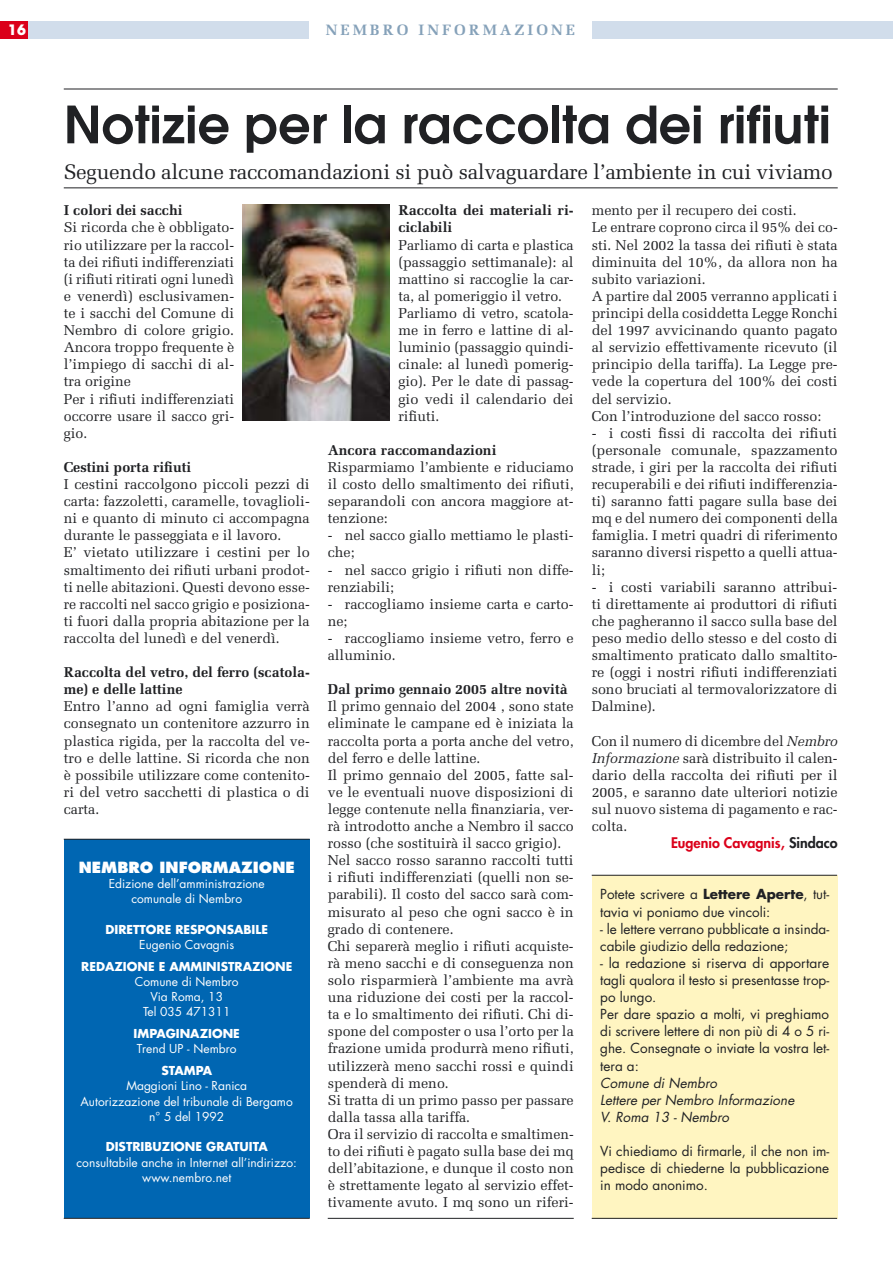
<style>
.page{position:relative;width:893px;height:1263px;background:#fff}
.page>*{position:absolute;margin:0;border:0;box-sizing:border-box;transform-origin:0 0}
.t1{font:600 51px "Avant Garde";color:#202124}
.t2{font:21px "Melior";letter-spacing:-.015em;color:#202124}
.t3{font:800 15px "Futura";color:#fff}
.t4{font:700 15px "Melior";letter-spacing:.2em;color:#85a1b9}
.t5{font:14.25px/17.1px "Melior";color:#202124}
.t6{font:700 14.25px/17.1px "Melior";color:#202124}
.t7{font:800 14.25px "Futura";color:#db001a}
.t8{font:700 14.25px "Avant Garde";color:#fff}
.t9{font:13.5px/17.1px "Futura";color:#202124}
.t10{font:italic 13.5px/17.1px "Futura";color:#202124}
.t11{font:12px/15.3px "Futura";color:#fff;text-align:center}
.t12{font:700 12px "Futura";color:#fff}
.s1{font-style:italic}
.s2{color:#202124}
.s3{font-weight:700}
</style>
<div class="page">
<div style="left:592px;top:875px;width:246px;height:343px;background:#fff5c1"></div>
<div style="left:64px;top:839px;width:246px;height:379px;background:#0066b2"></div>
<img style="left:243px;top:205px;width:147px;height:216px">
<hr style="left:64px;top:89px;width:774px;height:1px;background:#202124">
<hr style="left:64px;top:188px;width:774px;height:1px;background:#202124">
<hr style="left:64px;top:1218px;width:246px;height:1px;background:#202124">
<hr style="left:64px;top:839px;width:246px;height:1px;background:#202124">
<hr style="left:328px;top:1218px;width:246px;height:1px;background:#202124">
<hr style="left:592px;top:1218px;width:245px;height:1px;background:#202124">
<hr style="left:592px;top:875px;width:245px;height:1px;background:#202124">
<div style="left:0;top:21px;width:309px;height:17px;background:#d1ddeb"></div>
<div style="left:592px;top:21px;width:301px;height:17px;background:#d1ddeb"></div>
<div style="left:0;top:21px;width:28px;height:17px;background:#db001a"></div>
<p class="t8" style="left:8px;top:21px;width:19px">16</p>
<p class="t4" style="left:326px;top:21px;width:251px">NEMBRO INFORMAZIONE</p>
<h1 class="t1" style="left:64px;top:91px;width:769px">Notizie per la raccolta dei rifiuti</h1>
<h2 class="t2" style="left:64px;top:159px;width:771px">Seguendo alcune raccomandazioni si può salvaguardare l’ambiente in cui viviamo</h2>
<p class="t6" style="left:64px;top:202px;width:120px">I colori dei sacchi</p>
<p class="t5" style="left:64px;top:219px;width:172px">Si ricorda che è obbligato&shy;rio utilizzare per la raccol&shy;ta dei rifiuti indifferenziati (i rifiuti ritirati ogni lunedì e venerdì) esclusivamen&shy;te i sacchi del Comune di<br>Nembro di colore grigio.<br>Ancora troppo frequente è l’impiego di sacchi di al&shy;tra origine<br>Per i rifiuti indifferenziati occorre usare il sacco gri&shy;gio.</p>
<p class="t6" style="left:64px;top:458px;width:129px">Cestini porta rifiuti</p>
<p class="t5" style="left:64px;top:476px;width:247px">I cestini raccolgono piccoli pezzi di carta: fazzoletti, caramelle, tovaglioli&shy;ni e quanto di minuto ci accompagna durante le passeggiata e il lavoro.<br>E’ vietato utilizzare i cestini per lo smaltimento dei rifiuti urbani prodot&shy;ti nelle abitazioni. Questi devono esse&shy;re raccolti nel sacco grigio e posiziona&shy;ti fuori dalla propria abitazione per la raccolta del lunedì e del venerdì.</p>
<p class="t6" style="left:64px;top:664px;width:247px">Raccolta del vetro, del ferro (scatola&shy;me) e delle lattine</p>
<p class="t5" style="left:64px;top:698px;width:247px;text-align:justify">Entro l’anno ad ogni famiglia verrà consegnato un contenitore azzurro in plastica rigida, per la raccolta del ve&shy;tro e delle lattine. Si ricorda che non è possibile utilizzare come contenito&shy;ri del vetro sacchetti di plastica o di carta.</p>
<p class="t3" style="left:79px;top:857px;width:218px">NEMBRO INFORMAZIONE</p>
<p class="t11" style="left:109px;top:876px;width:158px">Edizione dell’amministrazione comunale di Nembro</p>
<p class="t12" style="left:105px;top:921px;width:164px">DIRETTORE RESPONSABILE</p>
<p class="t11" style="left:139px;top:937px;width:96px">Eugenio Cavagnis</p>
<p class="t12" style="left:81px;top:958px;width:212px">REDAZIONE E AMMINISTRAZIONE</p>
<p class="t11" style="left:135px;top:974px;width:105px">Comune di Nembro<br>Via Roma, 13<br>Tel 035 471311</p>
<p class="t12" style="left:134px;top:1026px;width:108px">IMPAGINAZIONE</p>
<p class="t11" style="left:137px;top:1041px;width:101px">Trend UP - Nembro</p>
<p class="t12" style="left:161px;top:1063px;width:52px">STAMPA</p>
<p class="t11" style="left:81px;top:1078px;width:214px">Maggioni Lino - Ranica<br>Autorizzazione del tribunale di Bergamo n° 5 del 1992</p>
<p class="t12" style="left:106px;top:1139px;width:164px">DISTRIBUZIONE GRATUITA</p>
<p class="t11" style="left:77px;top:1155px;width:222px">consultabile anche in Internet all’indirizzo: www.nembro.net</p>
<p class="t6" style="left:398px;top:202px;width:177px">Raccolta dei materiali ri&shy;ciclabili</p>
<p class="t5" style="left:398px;top:236px;width:177px">Parliamo di carta e plastica (passaggio settimanale): al mattino si raccoglie la car&shy;ta, al pomeriggio il vetro.<br>Parliamo di vetro, scatola&shy;me in ferro e lattine di al&shy;luminio (passaggio quindi&shy;cinale: al lunedì pomerig&shy;gio). Per le date di passag&shy;gio vedi il calendario dei rifiuti.</p>
<p class="t6" style="left:328px;top:441px;width:170px">Ancora raccomandazioni</p>
<p class="t5" style="left:328px;top:459px;width:247px;text-align:justify">Risparmiamo l’ambiente e riduciamo il costo dello smaltimento dei rifiuti, separandoli con ancora maggiore at&shy;tenzione:</p>
<p class="t5" style="left:328px;top:527px;width:247px">- nel sacco giallo mettiamo le plasti&shy;che;</p>
<p class="t5" style="left:328px;top:561px;width:247px">- nel sacco grigio i rifiuti non diffe&shy;renziabili;</p>
<p class="t5" style="left:328px;top:595px;width:247px">- raccogliamo insieme carta e carto&shy;ne;</p>
<p class="t5" style="left:328px;top:630px;width:247px">- raccogliamo insieme vetro, ferro e alluminio.</p>
<p class="t6" style="left:328px;top:681px;width:241px">Dal primo gennaio 2005 altre novità</p>
<p class="t5" style="left:328px;top:698px;width:247px">Il primo gennaio del 2004 , sono state eliminate le campane ed è iniziata la raccolta porta a porta anche del vetro, del ferro e delle lattine.<br>Il primo gennaio del 2005, fatte sal&shy;ve le eventuali nuove disposizioni di legge contenute nella finanziaria, ver&shy;rà introdotto anche a Nembro il sacco rosso (che sostituirà il sacco grigio).<br>Nel sacco rosso saranno raccolti tutti i rifiuti indifferenziati (quelli non se&shy;parabili). Il costo del sacco sarà com&shy;misurato al peso che ogni sacco è in grado di contenere.<br>Chi separerà meglio i rifiuti acquiste&shy;rà meno sacchi e di conseguenza non solo risparmierà l’ambiente ma avrà una riduzione dei costi per la raccol&shy;ta e lo smaltimento dei rifiuti. Chi di&shy;spone del composter o usa l’orto per la frazione umida produrrà meno rifiuti, utilizzerà meno sacchi rossi e quindi spenderà di meno.<br>Si tratta di un primo passo per passare dalla tassa alla tariffa.<br>Ora il servizio di raccolta e smaltimen&shy;to dei rifiuti è pagato sulla base dei mq dell’abitazione, e dunque il costo non è strettamente legato al servizio effet&shy;tivamente avuto. I mq sono un riferi-</p>
<p class="t5" style="left:592px;top:202px;width:247px">mento per il recupero dei costi.<br>Le entrare coprono circa il 95% dei co&shy;sti. Nel 2002 la tassa dei rifiuti è stata diminuita del 10%, da allora non ha subito variazioni.<br>A partire dal 2005 verranno applicati i principi della cosiddetta Legge Ronchi del 1997 avvicinando quanto pagato al servizio effettivamente ricevuto (il principio della tariffa). La Legge pre&shy;vede la copertura del 100% dei costi del servizio.<br>Con l’introduzione del sacco rosso:</p>
<p class="t5" style="left:592px;top:424px;width:247px;text-align:justify">- i costi fissi di raccolta dei rifiuti (personale comunale, spazzamento strade, i giri per la raccolta dei rifiuti recuperabili e dei rifiuti indifferenzia&shy;ti) saranno fatti pagare sulla base dei mq e del numero dei componenti della famiglia. I metri quadri di riferimento saranno diversi rispetto a quelli attua&shy;li;</p>
<p class="t5" style="left:592px;top:578px;width:247px;text-align:justify">- i costi variabili saranno attribui&shy;ti direttamente ai produttori di rifiuti che pagheranno il sacco sulla base del peso medio dello stesso e del costo di smaltimento praticato dallo smaltito&shy;re (oggi i nostri rifiuti indifferenziati sono bruciati al termovalorizzatore di Dalmine).</p>
<p class="t5" style="left:592px;top:732px;width:247px;text-align:justify">Con il numero di dicembre del <span class="s1">Nembro Informazione</span> sarà distribuito il calen&shy;dario della raccolta dei rifiuti per il 2005, e saranno date ulteriori notizie sul nuovo sistema di pagamento e rac&shy;colta.</p>
<p class="t7" style="left:671px;top:834px;width:168px">Eugenio Cavagnis, <span class="s2">Sindaco</span></p>
<p class="t9" style="left:600px;top:886px;width:230px">Potete scrivere a <span class="s3">Lettere Aperte</span>, tut&shy;tavia vi poniamo due vincoli:</p>
<p class="t9" style="left:600px;top:920px;width:230px">- le lettere verrano pubblicate a insinda&shy;cabile giudizio della redazione;</p>
<p class="t9" style="left:600px;top:954px;width:230px">- la redazione si riserva di apportare tagli qualora il testo si presentasse trop&shy;po lungo.<br>Per dare spazio a molti, vi preghiamo di scrivere lettere di non più di 4 o 5 ri&shy;ghe. Consegnate o inviate la vostra let&shy;tera a:</p>
<p class="t10" style="left:600px;top:1074px;width:196px">Comune di Nembro<br>Lettere per Nembro Informazione<br>V. Roma 13 - Nembro</p>
<p class="t9" style="left:600px;top:1143px;width:230px;text-align:justify">Vi chiediamo di firmarle, il che non im&shy;pedisce di chiederne la pubblicazione in modo anonimo.</p>
</div>
